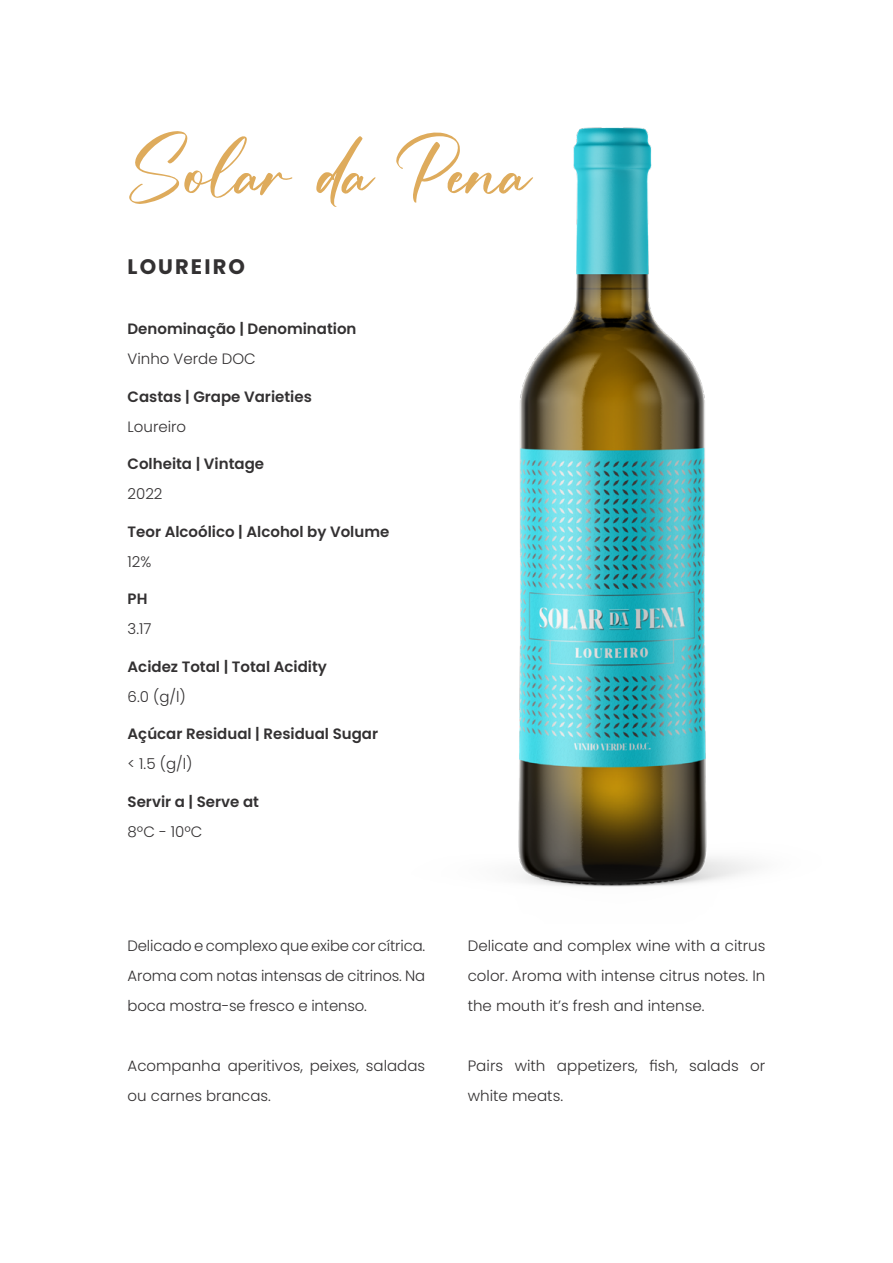
<style>
.page{position:relative;width:893px;height:1263px;background:#fff}
.page>*{position:absolute;margin:0;border:0;box-sizing:border-box;transform-origin:0 0}
.t1{font:81px "Massillo";color:#deab5c}
.t2{font:700 21px "Poppins";letter-spacing:.1em;color:#333132}
.t3{font:300 15px/30px "Poppins";color:#333132;text-align:justify}
.t4{font:600 15px "Poppins";color:#333132}
</style>
<div class="page">
<img style="left:516px;top:127px;width:238px;height:760px">
<h1 class="t1" style="left:128px;top:119px;width:397px">Solar da Pena</h1>
<h2 class="t2" style="left:128px;top:254px;width:119px">LOUREIRO</h2>
<p class="t4" style="left:128px;top:320px;width:230px">Denominação | Denomination</p>
<p class="t3" style="left:128px;top:344px;width:130px">Vinho Verde DOC</p>
<p class="t4" style="left:128px;top:388px;width:186px">Castas | Grape Varieties</p>
<p class="t3" style="left:128px;top:411px;width:60px">Loureiro</p>
<p class="t4" style="left:128px;top:455px;width:138px">Colheita | Vintage</p>
<p class="t3" style="left:128px;top:479px;width:36px">2022</p>
<p class="t4" style="left:128px;top:523px;width:263px">Teor Alcoólico | Alcohol by Volume</p>
<p class="t3" style="left:128px;top:546px;width:25px">12%</p>
<p class="t4" style="left:128px;top:590px;width:21px">PH</p>
<p class="t3" style="left:128px;top:614px;width:25px">3.17</p>
<p class="t4" style="left:128px;top:658px;width:201px">Acidez Total | Total Acidity</p>
<p class="t3" style="left:128px;top:681px;width:60px">6.0 (g/l)</p>
<p class="t4" style="left:128px;top:725px;width:252px">Açúcar Residual | Residual Sugar</p>
<p class="t3" style="left:128px;top:749px;width:66px">&lt; 1.5 (g/l)</p>
<p class="t4" style="left:128px;top:793px;width:133px">Servir a | Serve at</p>
<p class="t3" style="left:128px;top:816px;width:76px">8ºC - 10ºC</p>
<p class="t3" style="left:128px;top:931px;width:299px">Delicado e complexo que exibe cor cítrica.<br>Aroma com notas intensas de citrinos. Na boca mostra-se fresco e intenso.</p>
<p class="t3" style="left:128px;top:1051px;width:299px">Acompanha aperitivos, peixes, saladas ou carnes brancas.</p>
<p class="t3" style="left:468px;top:931px;width:299px">Delicate and complex wine with a citrus color. Aroma with intense citrus notes. In the mouth it’s fresh and intense.</p>
<p class="t3" style="left:468px;top:1051px;width:299px">Pairs with appetizers, fish, salads or white meats.</p>
</div>
